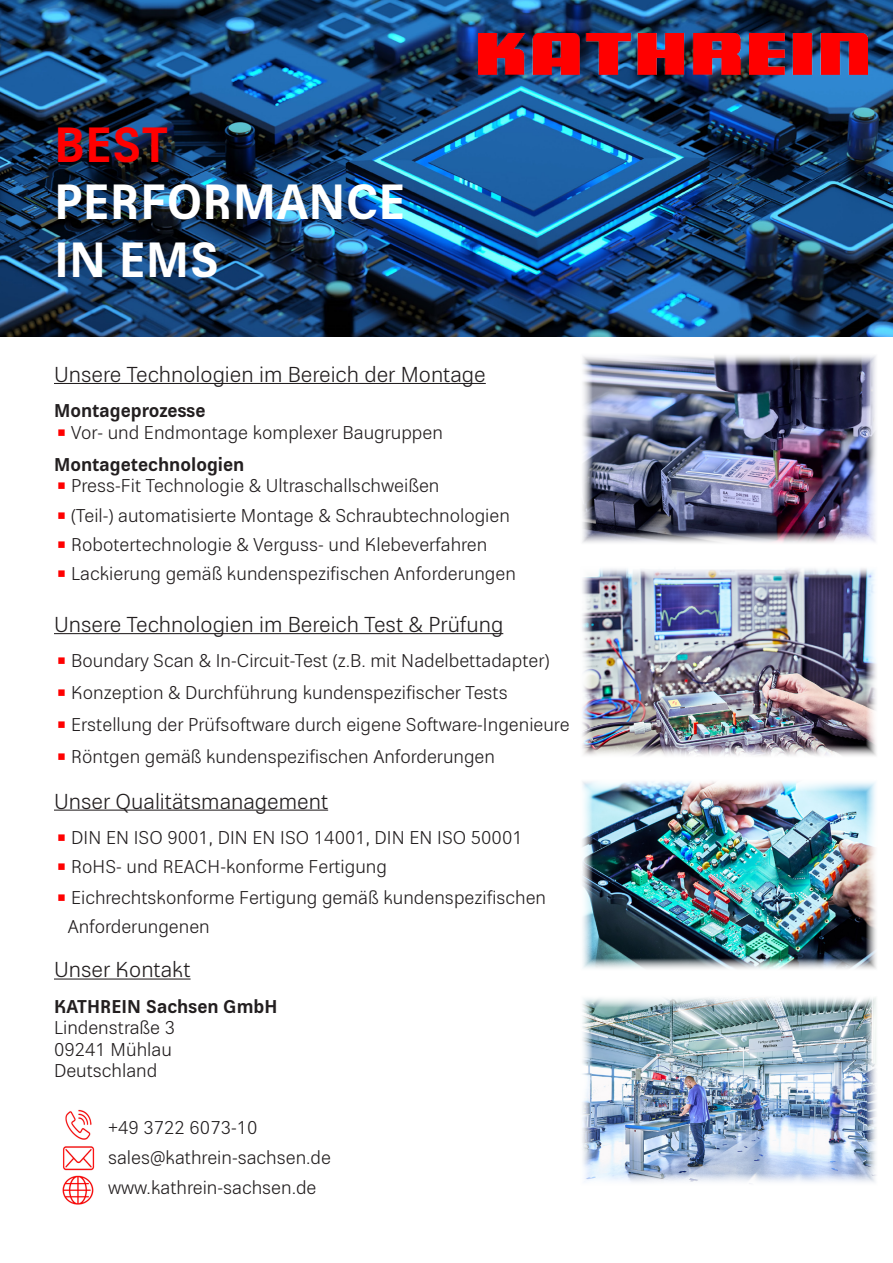
<style>
.page{position:relative;width:893px;height:1263px;background:#fff}
.page>*{position:absolute;margin:0;border:0;box-sizing:border-box;transform-origin:0 0}
.t1{font:700 48px "Kathrein Office";color:#fff}
.t2{font:700 48px "Kathrein Office";color:#f00}
.t3{font:21px "Kathrein Office";color:#231f20}
.t4{font:18px "Kathrein Office";color:#231f20}
.t5{font:700 18px "Kathrein Office";color:#231f20}
.s1{color:#f00}
</style>
<div class="page">
<img style="left:582px;top:997px;width:294px;height:187px">
<img style="left:582px;top:781px;width:294px;height:188px">
<img style="left:582px;top:568px;width:294px;height:188px">
<img style="left:582px;top:355px;width:294px;height:188px">
<img style="left:0;top:0;width:893px;height:337px">
<img style="left:478px;top:34px;width:389px;height:40px">
<hr style="left:54px;top:383px;width:432px;height:1px;background:#231f20">
<hr style="left:54px;top:633px;width:449px;height:1px;background:#231f20">
<hr style="left:54px;top:809px;width:274px;height:2px;background:#231f20">
<hr style="left:54px;top:978px;width:137px;height:1px;background:#231f20">
<img style="left:65px;top:1110px;width:27px;height:30px">
<img style="left:63px;top:1146px;width:32px;height:24px">
<img style="left:62px;top:1175px;width:32px;height:30px">
<p class="t2" style="left:54px;top:111px;width:115px">BEST</p>
<p class="t1" style="left:54px;top:169px;width:353px">PERFORMANCE</p>
<p class="t1" style="left:54px;top:227px;width:167px">IN EMS</p>
<p class="t3" style="left:54px;top:360px;width:433px">Unsere Technologien im Bereich der Montage</p>
<p class="t5" style="left:54px;top:398px;width:153px">Montageprozesse</p>
<p class="t4" style="left:59px;top:420px;width:386px"><span class="s1">•</span>Vor- und Endmontage komplexer Baugruppen</p>
<p class="t5" style="left:54px;top:452px;width:192px">Montagetechnologien</p>
<p class="t4" style="left:59px;top:473px;width:382px"><span class="s1">•</span>Press-Fit Technologie &amp; Ultraschallschweißen</p>
<p class="t4" style="left:59px;top:503px;width:453px"><span class="s1">•</span>(Teil-) automatisierte Montage &amp; Schraubtechnologien</p>
<p class="t4" style="left:59px;top:533px;width:430px"><span class="s1">•</span>Robotertechnologie &amp; Verguss- und Klebeverfahren</p>
<p class="t4" style="left:59px;top:561px;width:459px"><span class="s1">•</span>Lackierung gemäß kundenspezifischen Anforderungen</p>
<p class="t3" style="left:54px;top:610px;width:451px">Unsere Technologien im Bereich Test &amp; Prüfung</p>
<p class="t4" style="left:59px;top:648px;width:492px"><span class="s1">•</span>Boundary Scan &amp; In-Circuit-Test (z.B. mit Nadelbettadapter)</p>
<p class="t4" style="left:59px;top:680px;width:451px"><span class="s1">•</span>Konzeption &amp; Durchführung kundenspezifischer Tests</p>
<p class="t4" style="left:59px;top:712px;width:512px"><span class="s1">•</span>Erstellung der Prüfsoftware durch eigene Software-Ingenieure</p>
<p class="t4" style="left:59px;top:745px;width:438px"><span class="s1">•</span>Röntgen gemäß kundenspezifischen Anforderungen</p>
<p class="t3" style="left:54px;top:786px;width:276px">Unser Qualitätsmanagement</p>
<p class="t4" style="left:59px;top:825px;width:466px"><span class="s1">•</span>DIN EN ISO 9001, DIN EN ISO 14001, DIN EN ISO 50001</p>
<p class="t4" style="left:59px;top:854px;width:330px"><span class="s1">•</span>RoHS- und REACH-konforme Fertigung</p>
<p class="t4" style="left:59px;top:885px;width:489px"><span class="s1">•</span>Eichrechtskonforme Fertigung gemäß kundenspezifischen</p>
<p class="t4" style="left:68px;top:914px;width:144px">Anforderungenen</p>
<p class="t3" style="left:54px;top:955px;width:138px">Unser Kontakt</p>
<p class="t5" style="left:54px;top:994px;width:225px">KATHREIN Sachsen GmbH</p>
<p class="t4" style="left:54px;top:1015px;width:123px">Lindenstraße 3</p>
<p class="t4" style="left:54px;top:1037px;width:119px">09241 Mühlau</p>
<p class="t4" style="left:54px;top:1058px;width:105px">Deutschland</p>
<p class="t4" style="left:108px;top:1115px;width:151px">+49 3722 6073-10</p>
<p class="t4" style="left:108px;top:1145px;width:225px">sales@kathrein-sachsen.de</p>
<p class="t4" style="left:108px;top:1175px;width:210px">www.kathrein-sachsen.de</p>
</div>
